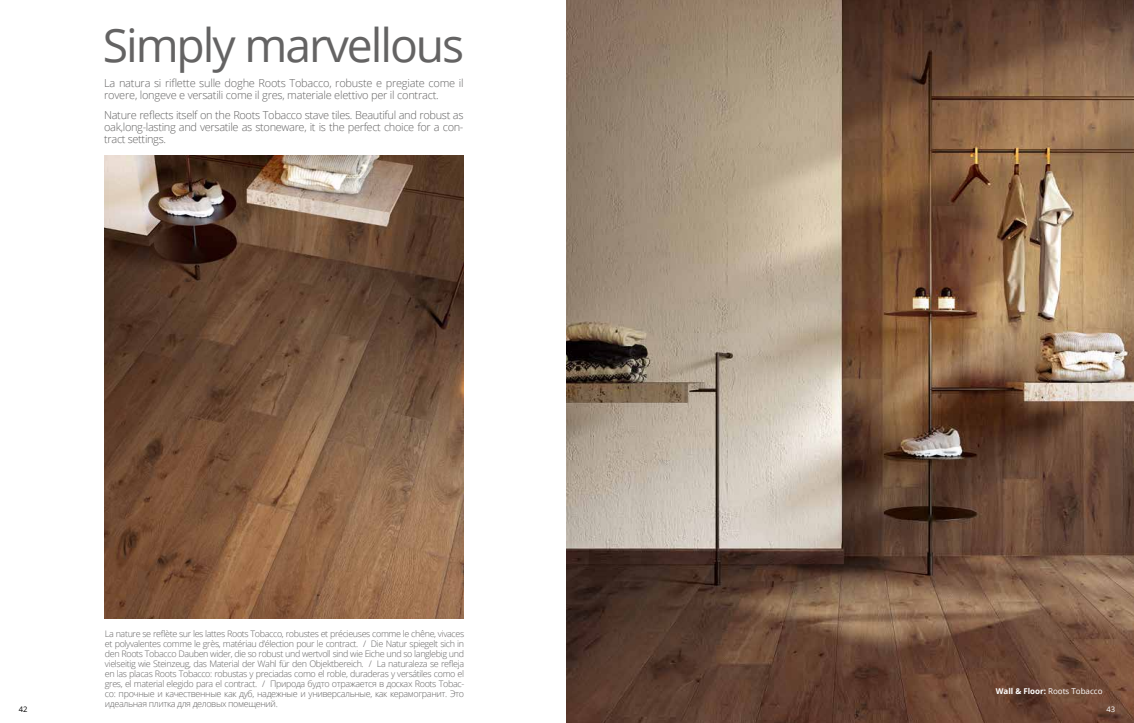
<style>
.page{position:relative;width:1134px;height:723px;background:#fff}
.page>*{position:absolute;margin:0;border:0;box-sizing:border-box;transform-origin:0 0}
.t1{font:46.2px "Open Sans";letter-spacing:-.045em;color:#646363}
.t2{font:300 11px/12px "Open Sans";letter-spacing:-.02em;color:#646363;text-align:justify}
.t3{font:300 9px/10px "Open Sans";letter-spacing:-.04em;color:#646363;text-align:justify}
.t4{font:8px "Open Sans";color:#fff}
.t5{font:7.7px "Open Sans";color:#000}
.t6{font:7.7px "Open Sans";color:#fff}
.s1{font-weight:700}
</style>
<div class="page">
<img style="left:105px;top:155px;width:358px;height:463px">
<img style="left:567px;top:0;width:567px;height:723px">
<h1 class="t1" style="left:103px;top:13px;width:363px">Simply marvellous</h1>
<p class="t2" style="left:104px;top:77px;width:361px">La natura si riflette sulle doghe Roots Tobacco, robuste e pregiate come il rovere, longeve e versatili come il gres, materiale elettivo per il contract.</p>
<p class="t2" style="left:104px;top:109px;width:361px">Nature reflects itself on the Roots Tobacco stave tiles. Beautiful and robust as oak,long-lasting and versatile as stoneware, it is the perfect choice for a con&shy;tract settings.</p>
<p class="t3" style="left:105px;top:628px;width:361px">La nature se reflète sur les lattes Roots Tobacco, robustes et précieuses comme le chêne, vivaces et polyvalentes comme le grès, matériau d’élection pour le contract. / Die Natur spiegelt sich in den Roots Tobacco Dauben wider, die so robust und wertvoll sind wie Eiche und so langlebig und vielseitig wie Steinzeug, das Material der Wahl für den Objektbereich. / La naturaleza se refleja en las placas Roots Tobacco: robustas y preciadas como el roble, duraderas y versátiles como el gres, el material elegido para el contract. / Природа будто отражается в досках Roots Tobac&shy;co: прочные и качественные как дуб, надежные и универсальные, как керамогранит. Это идеальная плитка для деловых помещений.</p>
<p class="t4" style="left:996px;top:686px;width:108px"><span class="s1">Wall &amp; Floor:</span> Roots Tobacco</p>
<p class="t5" style="left:19px;top:704px;width:10px">42</p>
<p class="t6" style="left:1106px;top:704px;width:10px">43</p>
</div>
